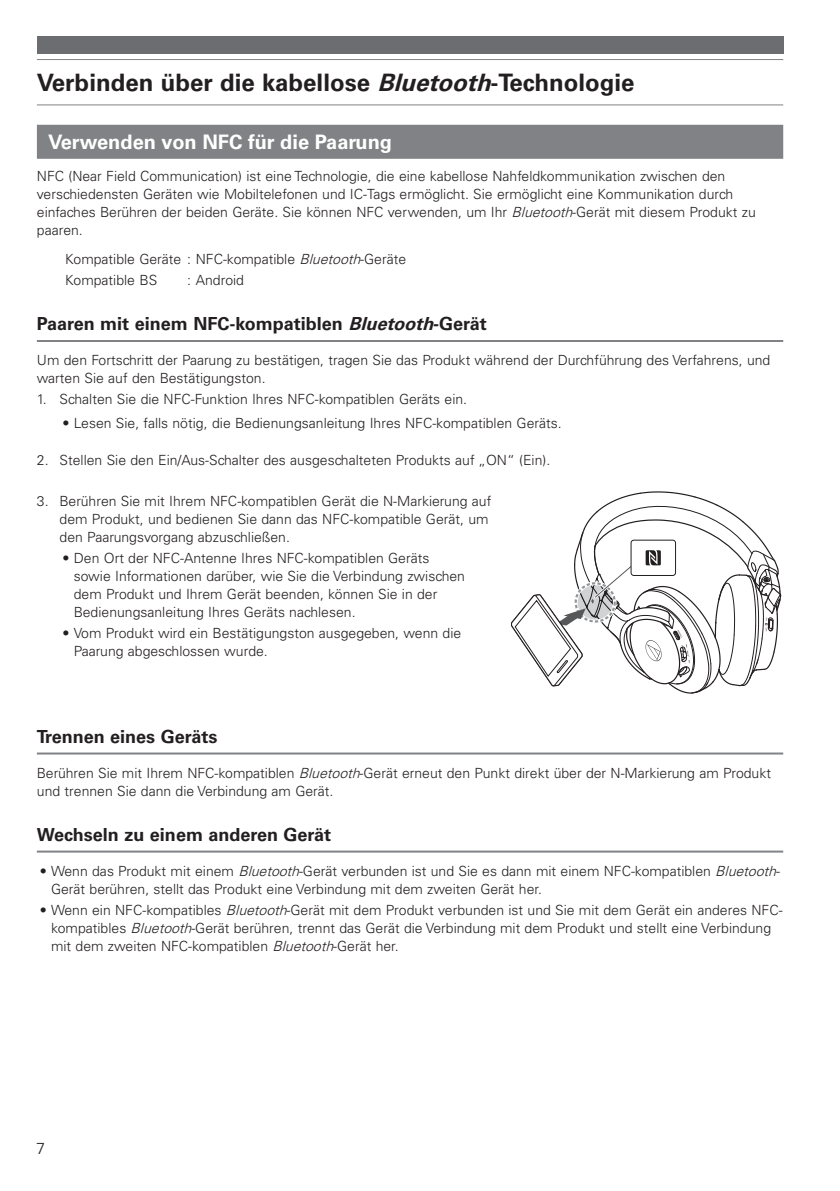
<style>
.page{position:relative;width:840px;height:1191px;background:#fff}
.page>*{position:absolute;margin:0;border:0;box-sizing:border-box;transform-origin:0 0}
.t1{font:700 24px "Univers LT Std";color:#231f20}
.t2{font:700 20px "Univers LT Std";color:#fff}
.t3{font:700 18px "Univers LT Std";color:#231f20}
.t4{font:300 16px "Univers LT Std";color:#231f20}
.t5{font:300 14px/18px "Univers LT Std";color:#231f20}
.s1{font-style:italic}
</style>
<div class="page">
<hr style="left:37px;top:104px;width:745px;height:1px;background:#808285">
<hr style="left:37px;top:59px;width:745px;height:1px;background:#808285">
<div style="left:37px;top:37px;width:745px;height:17px;background:#6c6d70"></div>
<div style="left:37px;top:125px;width:745px;height:34px;background:#808285"></div>
<hr style="left:37px;top:340px;width:745px;height:2px;background:#808285">
<hr style="left:37px;top:752px;width:745px;height:2px;background:#808285">
<hr style="left:37px;top:850px;width:745px;height:2px;background:#808285">
<svg style="left:511px;top:491px;width:270px;height:203px"></svg>
<h1 class="t1" style="left:37px;top:68px;width:598px">Verbinden über die kabellose <span class="s1">Bluetooth</span>-Technologie</h1>
<h2 class="t2" style="left:48px;top:130px;width:345px">Verwenden von NFC für die Paarung</h2>
<p class="t5" style="left:37px;top:167px;width:720px">NFC (Near Field Communication) ist eine Technologie, die eine kabellose Nahfeldkommunikation zwischen den verschiedensten Geräten wie Mobiltelefonen und IC-Tags ermöglicht. Sie ermöglicht eine Kommunikation durch einfaches Berühren der beiden Geräte. Sie können NFC verwenden, um Ihr <span class="s1">Bluetooth</span>-Gerät mit diesem Produkt zu paaren.</p>
<p class="t5" style="left:65px;top:249px;width:342px;line-height:20.8px">Kompatible Geräte : NFC-kompatible <span class="s1">Bluetooth</span>-Geräte<br>Kompatible BS</p>
<p class="t5" style="left:187px;top:271px;width:58px">: Android</p>
<p class="t3" style="left:37px;top:313px;width:451px">Paaren mit einem NFC-kompatiblen <span class="s1">Bluetooth</span>-Gerät</p>
<p class="t5" style="left:37px;top:351px;width:734px">Um den Fortschritt der Paarung zu bestätigen, tragen Sie das Produkt während der Durchführung des Verfahrens, und warten Sie auf den Bestätigungston.</p>
<p class="t5" style="left:37px;top:390px;width:431px">1. Schalten Sie die NFC-Funktion Ihres NFC-kompatiblen Geräts ein.</p>
<p class="t5" style="left:62px;top:414px;width:500px">• Lesen Sie, falls nötig, die Bedienungsanleitung Ihres NFC-kompatiblen Geräts.</p>
<p class="t5" style="left:37px;top:451px;width:514px">2. Stellen Sie den Ein/Aus-Schalter des ausgeschalteten Produkts auf „ON“ (Ein).</p>
<p class="t5" style="left:60px;top:492px;width:433px;text-indent:-23px">3. Berühren Sie mit Ihrem NFC-kompatiblen Gerät die N-Markierung auf dem Produkt, und bedienen Sie dann das NFC-kompatible Gerät, um den Paarungsvorgang abzuschließen.</p>
<p class="t5" style="left:74px;top:549px;width:392px;text-indent:-11px">• Den Ort der NFC-Antenne Ihres NFC-kompatiblen Geräts sowie Informationen darüber, wie Sie die Verbindung zwischen dem Produkt und Ihrem Gerät beenden, können Sie in der Bedienungsanleitung Ihres Geräts nachlesen.</p>
<p class="t5" style="left:74px;top:624px;width:389px;text-indent:-11px">• Vom Produkt wird ein Bestätigungston ausgegeben, wenn die<br>Paarung abgeschlossen wurde.</p>
<p class="t3" style="left:37px;top:725px;width:182px">Trennen eines Geräts</p>
<p class="t5" style="left:37px;top:763px;width:735px">Berühren Sie mit Ihrem NFC-kompatiblen <span class="s1">Bluetooth</span>-Gerät erneut den Punkt direkt über der N-Markierung am Produkt und trennen Sie dann die Verbindung am Gerät.</p>
<p class="t3" style="left:37px;top:823px;width:296px">Wechseln zu einem anderen Gerät</p>
<p class="t5" style="left:51px;top:861px;width:730px;text-indent:-11px">• Wenn das Produkt mit einem <span class="s1">Bluetooth</span>-Gerät verbunden ist und Sie es dann mit einem NFC-kompatiblen <span class="s1">Bluetooth</span>-<br>Gerät berühren, stellt das Produkt eine Verbindung mit dem zweiten Gerät her.</p>
<p class="t5" style="left:51px;top:900px;width:732px;text-indent:-11px">• Wenn ein NFC-kompatibles <span class="s1">Bluetooth</span>-Gerät mit dem Produkt verbunden ist und Sie mit dem Gerät ein anderes NFC&shy;kompatibles <span class="s1">Bluetooth</span>-Gerät berühren, trennt das Gerät die Verbindung mit dem Produkt und stellt eine Verbindung mit dem zweiten NFC-kompatiblen <span class="s1">Bluetooth</span>-Gerät her.</p>
<p class="t4" style="left:36px;top:1138px;width:10px">7</p>
</div>
